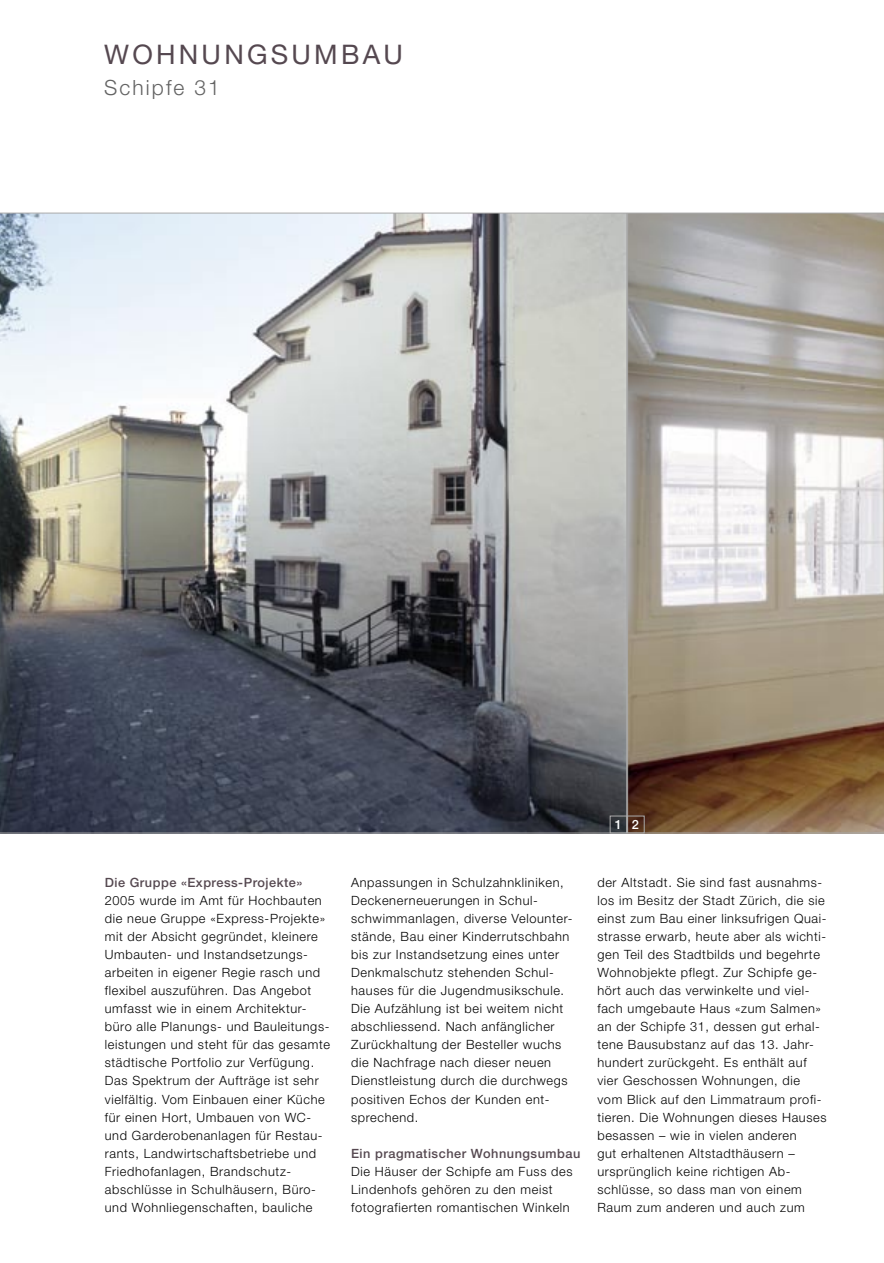
<style>
.page{position:relative;width:884px;height:1263px;background:#fff}
.page>*{position:absolute;margin:0;border:0;box-sizing:border-box;transform-origin:0 0}
.t1{font:27px "Helvetica Neue LT";letter-spacing:.12em;color:#554850}
.t2{font:300 21px "Helvetica Neue LT";letter-spacing:.1em;color:#636363}
.t3{font:300 12.75px/18px "Helvetica Neue LT";letter-spacing:.05em;color:#000}
.t4{font:500 12.75px "Helvetica Neue LT";letter-spacing:.04em;color:#554850}
.t5{font:500 12.75px "Helvetica Neue LT";color:#fff}
</style>
<div class="page">
<svg style="left:0;top:213px;width:627px;height:620px;background:#929498"></svg>
<svg style="left:627px;top:213px;width:257px;height:620px;background:#aca297"></svg>
<div style="left:610px;top:815px;width:18px;height:18px;border:1px solid #aaa"></div>
<div style="left:627px;top:815px;width:18px;height:18px;border:1px solid #aaa"></div>
<h1 class="t1" style="left:104px;top:38px;width:300px">WOHNUNGSUMBAU</h1>
<h2 class="t2" style="left:104px;top:75px;width:117px">Schipfe 31</h2>
<p class="t4" style="left:105px;top:875px;width:199px">Die Gruppe «Express-Projekte»</p>
<p class="t3" style="left:105px;top:892px;width:227px">2005 wurde im Amt für Hochbauten die neue Gruppe «Express-Projekte» mit der Absicht gegründet, kleinere Umbauten- und Instandsetzungs&shy;arbeiten in eigener Regie rasch und flexibel auszuführen. Das Angebot umfasst wie in einem Architektur&shy;büro alle Planungs- und Bauleitungs&shy;leistungen und steht für das gesamte städtische Portfolio zur Verfügung.<br>Das Spektrum der Aufträge ist sehr vielfältig. Vom Einbauen einer Küche für einen Hort, Umbauen von WC&shy;und Garderobenanlagen für Restau&shy;rants, Landwirtschaftsbetriebe und Friedhofanlagen, Brandschutz&shy;abschlüsse in Schulhäusern, Büro&shy;und Wohnliegenschaften, bauliche</p>
<p class="t5" style="left:615px;top:817px;width:26px">1 2</p>
<p class="t3" style="left:351px;top:874px;width:223px">Anpassungen in Schulzahnkliniken, Deckenerneuerungen in Schul&shy;schwimmanlagen, diverse Velounter&shy;stände, Bau einer Kinderrutschbahn bis zur Instandsetzung eines unter Denkmalschutz stehenden Schul&shy;hauses für die Jugendmusikschule.<br>Die Aufzählung ist bei weitem nicht abschliessend. Nach anfänglicher Zurückhaltung der Besteller wuchs die Nachfrage nach dieser neuen Dienstleistung durch die durchwegs positiven Echos der Kunden ent&shy;sprechend.</p>
<p class="t4" style="left:351px;top:1145px;width:231px">Ein pragmatischer Wohnungsumbau</p>
<p class="t3" style="left:351px;top:1162px;width:223px">Die Häuser der Schipfe am Fuss des<br>Lindenhofs gehören zu den meist fotografierten romantischen Winkeln</p>
<p class="t3" style="left:597px;top:874px;width:231px">der Altstadt. Sie sind fast ausnahms&shy;los im Besitz der Stadt Zürich, die sie einst zum Bau einer linksufrigen Quai&shy;strasse erwarb, heute aber als wichti&shy;gen Teil des Stadtbilds und begehrte Wohnobjekte pflegt. Zur Schipfe ge&shy;hört auch das verwinkelte und viel&shy;fach umgebaute Haus «zum Salmen» an der Schipfe 31, dessen gut erhal&shy;tene Bausubstanz auf das 13. Jahr&shy;hundert zurückgeht. Es enthält auf vier Geschossen Wohnungen, die vom Blick auf den Limmatraum profi&shy;tieren. Die Wohnungen dieses Hauses besassen – wie in vielen anderen<br>gut erhaltenen Altstadthäusern – ursprünglich keine richtigen Ab&shy;schlüsse, so dass man von einem Raum zum anderen und auch zum</p>
</div>
